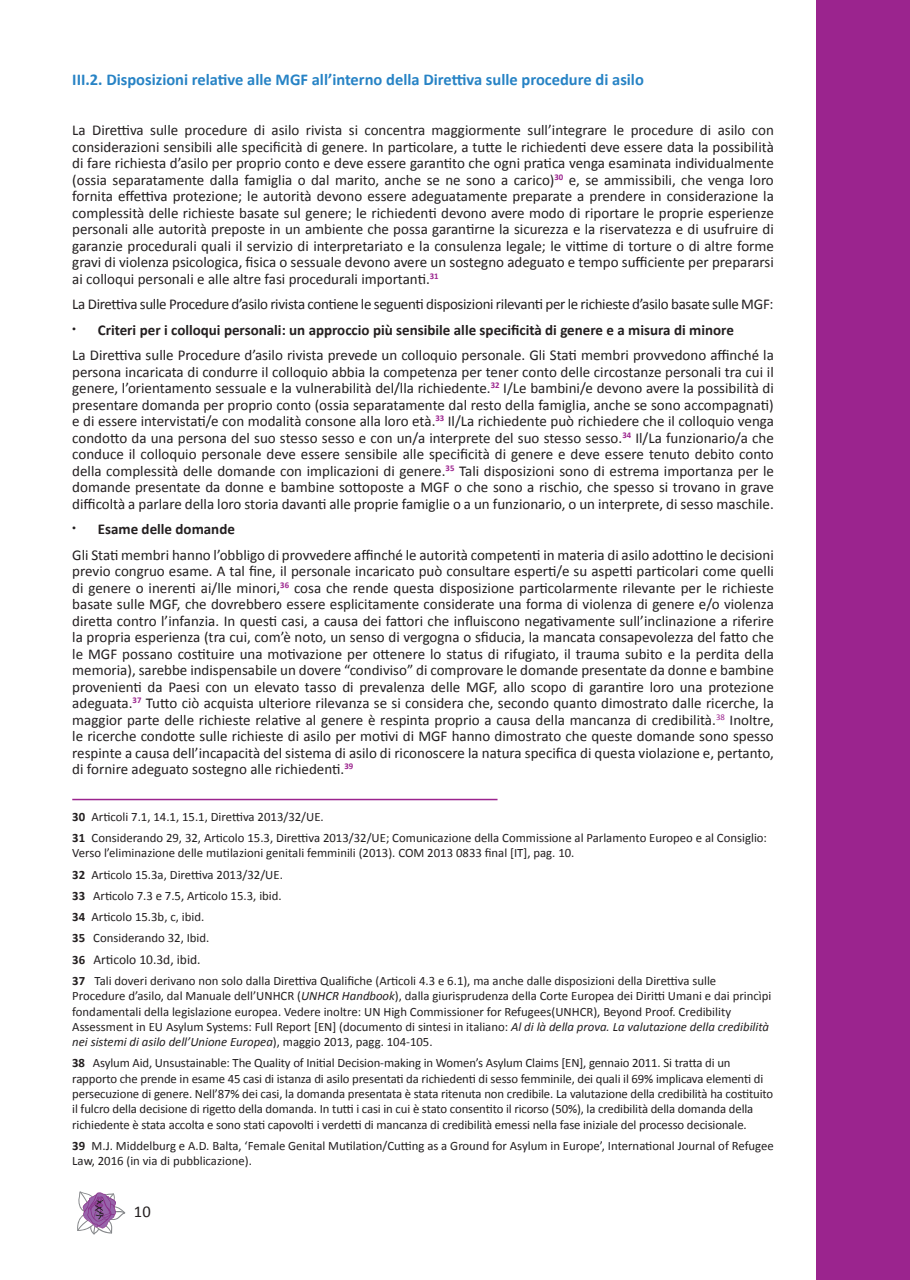
<style>
.page{position:relative;width:910px;height:1280px;background:#fff}
.page>*{position:absolute;margin:0;border:0;box-sizing:border-box;transform-origin:0 0}
.t1{font:700 16.5px "Calibri";color:#2783c5}
.t2{font:16.5px "Calibri";color:#231f20}
.t3{font:15px/16.5px "Calibri";color:#231f20;text-align:justify}
.t4{font:15px "Calibri";letter-spacing:-.02em;color:#231f20}
.t5{font:13.5px "Calibri";color:#231f20}
.t6{font:12.75px/15.3px "Calibri";letter-spacing:-.005em;color:#231f20}
.s1{font-weight:700}
.s2{font-weight:700;font-size:12.75px}
.s3{font-style:italic}
</style>
<div class="page">
<div style="left:816px;top:0;width:94px;height:1280px;background:#9b248e"></div>
<svg style="left:77px;top:1191px;width:48px;height:43px"></svg>
<hr style="left:72px;top:799px;width:425px;height:1px;background:#9b248e">
<p class="t1" style="left:72px;top:70px;width:573px">III.2. Disposizioni relative alle MGF all’interno della Direttiva sulle procedure di asilo</p>
<p class="t3" style="left:72px;top:121px;width:703px">La Direttiva sulle procedure di asilo rivista si concentra maggiormente sull’integrare le procedure di asilo con considerazioni sensibili alle specificità di genere. In particolare, a tutte le richiedenti deve essere data la possibilità di fare richiesta d’asilo per proprio conto e deve essere garantito che ogni pratica venga esaminata individualmente (ossia separatamente dalla famiglia o dal marito, anche se ne sono a carico)<sup>30</sup> e, se ammissibili, che venga loro fornita effettiva protezione; le autorità devono essere adeguatamente preparate a prendere in considerazione la complessità delle richieste basate sul genere; le richiedenti devono avere modo di riportare le proprie esperienze personali alle autorità preposte in un ambiente che possa garantirne la sicurezza e la riservatezza e di usufruire di garanzie procedurali quali il servizio di interpretariato e la consulenza legale; le vittime di torture o di altre forme gravi di violenza psicologica, fisica o sessuale devono avere un sostegno adeguato e tempo sufficiente per prepararsi ai colloqui personali e alle altre fasi procedurali importanti.<sup>31</sup></p>
<p class="t4" style="left:72px;top:295px;width:703px">La Direttiva sulle Procedure d’asilo rivista contiene le seguenti disposizioni rilevanti per le richieste d’asilo basate sulle MGF:</p>
<p class="t3" style="left:72px;top:316px;width:703px;line-height:25.5px">• <span class="s1">Criteri per i colloqui personali: un approccio più sensibile alle specificità di genere e a misura di minore<br></span>La Direttiva sulle Procedure d’asilo rivista prevede un colloquio personale. Gli Stati membri provvedono affinché la</p>
<p class="t3" style="left:72px;top:363px;width:703px">persona incaricata di condurre il colloquio abbia la competenza per tener conto delle circostanze personali tra cui il genere, l’orientamento sessuale e la vulnerabilità del/lla richiedente.<sup>32</sup> I/Le bambini/e devono avere la possibilità di presentare domanda per proprio conto (ossia separatamente dal resto della famiglia, anche se sono accompagnati) e di essere intervistati/e con modalità consone alla loro età.<sup>33</sup> Il/La richiedente può richiedere che il colloquio venga condotto da una persona del suo stesso sesso e con un/a interprete del suo stesso sesso.<sup>34</sup> Il/La funzionario/a che conduce il colloquio personale deve essere sensibile alle specificità di genere e deve essere tenuto debito conto della complessità delle domande con implicazioni di genere.<sup>35</sup> Tali disposizioni sono di estrema importanza per le domande presentate da donne e bambine sottoposte a MGF o che sono a rischio, che spesso si trovano in grave difficoltà a parlare della loro storia davanti alle proprie famiglie o a un funzionario, o un interprete, di sesso maschile.</p>
<p class="t3" style="left:72px;top:516px;width:703px;line-height:25.5px">• <span class="s1">Esame delle domande<br></span>Gli Stati membri hanno l’obbligo di provvedere affinché le autorità competenti in materia di asilo adottino le decisioni</p>
<p class="t3" style="left:72px;top:562px;width:703px">previo congruo esame. A tal fine, il personale incaricato può consultare esperti/e su aspetti particolari come quelli di genere o inerenti ai/lle minori,<sup>36</sup> cosa che rende questa disposizione particolarmente rilevante per le richieste basate sulle MGF, che dovrebbero essere esplicitamente considerate una forma di violenza di genere e/o violenza diretta contro l’infanzia. In questi casi, a causa dei fattori che influiscono negativamente sull’inclinazione a riferire la propria esperienza (tra cui, com’è noto, un senso di vergogna o sfiducia, la mancata consapevolezza del fatto che le MGF possano costituire una motivazione per ottenere lo status di rifugiato, il trauma subito e la perdita della memoria), sarebbe indispensabile un dovere “condiviso” di comprovare le domande presentate da donne e bambine provenienti da Paesi con un elevato tasso di prevalenza delle MGF, allo scopo di garantire loro una protezione adeguata.<sup>37</sup> Tutto ciò acquista ulteriore rilevanza se si considera che, secondo quanto dimostrato dalle ricerche, la maggior parte delle richieste relative al genere è respinta proprio a causa della mancanza di credibilità.<sup>38</sup> Inoltre, le ricerche condotte sulle richieste di asilo per motivi di MGF hanno dimostrato che queste domande sono spesso respinte a causa dell’incapacità del sistema di asilo di riconoscere la natura specifica di questa violazione e, pertanto, di fornire adeguato sostegno alle richiedenti.<sup>39</sup></p>
<p class="t6" style="left:72px;top:805px;width:696px;line-height:21.3px"><span class="s1">30</span> Articoli 7.1, 14.1, 15.1, Direttiva 2013/32/UE.<br><span class="s1">31</span> Considerando 29, 32, Articolo 15.3, Direttiva 2013/32/UE; Comunicazione della Commissione al Parlamento Europeo e al Consiglio:</p>
<p class="t6" style="left:72px;top:842px;width:504px;line-height:21.3px">Verso l’eliminazione delle mutilazioni genitali femminili (2013). COM 2013 0833 final [IT], pag. 10.<br><span class="s1">32</span> Articolo 15.3a, Direttiva 2013/32/UE.<br><span class="s1">33</span> Articolo 7.3 e 7.5, Articolo 15.3, ibid.<br><span class="s1">34</span> Articolo 15.3b, c, ibid.<br><span class="s1">35</span> Considerando 32, Ibid.</p>
<p class="t5" style="left:72px;top:951px;width:130px"><span class="s2">36</span> Articolo 10.3d, ibid.</p>
<p class="t6" style="left:72px;top:972px;width:701px"><span class="s1">37</span> Tali doveri derivano non solo dalla Direttiva Qualifiche (Articoli 4.3 e 6.1), ma anche dalle disposizioni della Direttiva sulle Procedure d’asilo, dal Manuale dell’UNHCR (<span class="s3">UNHCR Handbook</span>), dalla giurisprudenza della Corte Europea dei Diritti Umani e dai princìpi fondamentali della legislazione europea. Vedere inoltre: UN High Commissioner for Refugees(UNHCR), Beyond Proof. Credibility Assessment in EU Asylum Systems: Full Report [EN] (documento di sintesi in italiano: <span class="s3">Al di là della prova. La valutazione della credibilità nei sistemi di asilo dell’Unione Europea</span>), maggio 2013, pagg. 104-105.</p>
<p class="t6" style="left:72px;top:1055px;width:702px"><span class="s1">38</span> Asylum Aid, Unsustainable: The Quality of Initial Decision-making in Women’s Asylum Claims [EN], gennaio 2011. Si tratta di un rapporto che prende in esame 45 casi di istanza di asilo presentati da richiedenti di sesso femminile, dei quali il 69% implicava elementi di persecuzione di genere. Nell’87% dei casi, la domanda presentata è stata ritenuta non credibile. La valutazione della credibilità ha costituito il fulcro della decisione di rigetto della domanda. In tutti i casi in cui è stato consentito il ricorso (50%), la credibilità della domanda della richiedente è stata accolta e sono stati capovolti i verdetti di mancanza di credibilità emessi nella fase iniziale del processo decisionale.</p>
<p class="t6" style="left:72px;top:1137px;width:703px"><span class="s1">39</span> M.J. Middelburg e A.D. Balta, ‘Female Genital Mutilation/Cutting as a Ground for Asylum in Europe’, International Journal of Refugee<br>Law, 2016 (in via di pubblicazione).</p>
<p class="t2" style="left:134px;top:1201px;width:18px">10</p>
</div>
